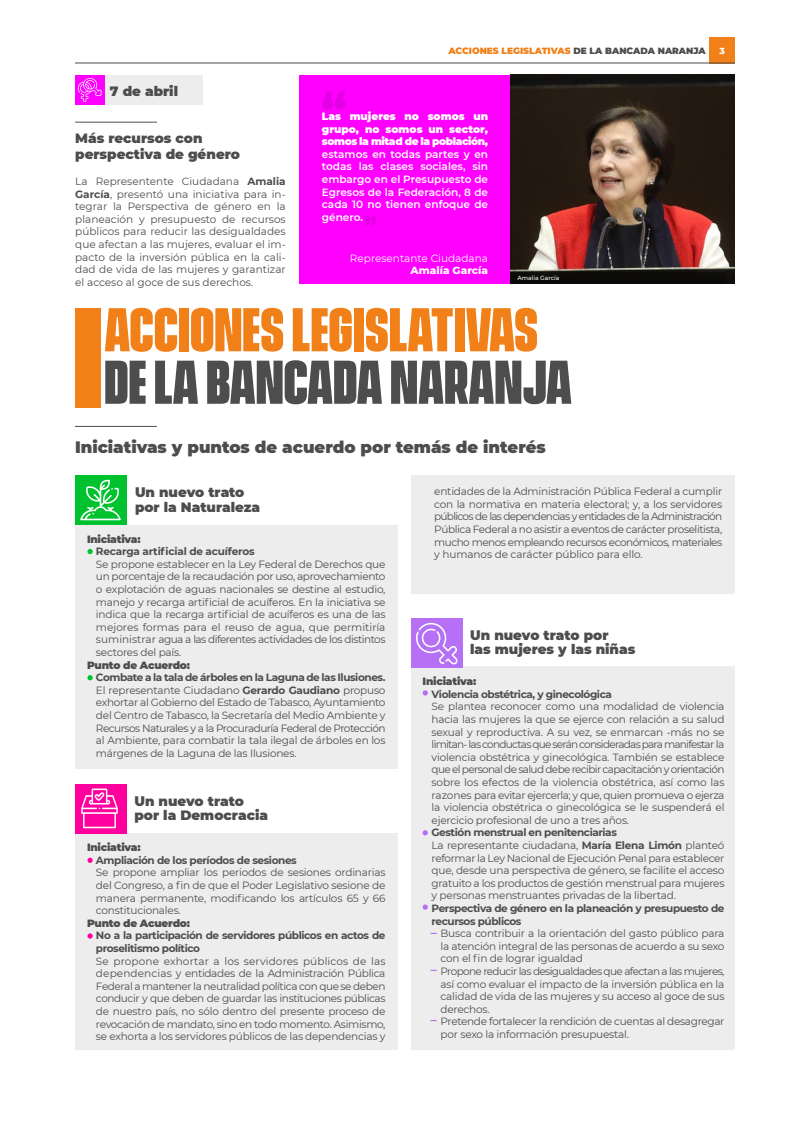
<style>
.page{position:relative;width:810px;height:1125px;background:#fff}
.page>*{position:absolute;margin:0;border:0;box-sizing:border-box;transform-origin:0 0}
.t1{font:700 56.25px "Vanguard CF Extra";color:#f08017}
.t2{font:700 56.25px "Vanguard CF Extra";color:#4d4d4d}
.t3{font:900 16.5px "Montserrat";color:#4d4d4d}
.t4{font:900 13.5px/14.2px "Montserrat";color:#4d4d4d}
.t5{font:10.5px/12.6px "Montserrat";letter-spacing:-.02em;color:#4d4d4d;text-align:justify}
.t6{font:700 10.5px/12.6px "Montserrat";letter-spacing:-.04em;color:#4d4d4d}
.t7{font:600 10.5px/12.6px "Montserrat";color:#fff;text-align:justify}
.t8{font:900 10.5px/12.6px "Montserrat";letter-spacing:-.01em;color:#fff;text-align:justify}
.t9{font:900 10.5px "Montserrat";letter-spacing:-.02em;color:#4d4d4d}
.t10{font:700 10.5px "Montserrat";letter-spacing:-.02em;color:#4d4d4d}
.t11{font:10.5px "Montserrat";color:#fff}
.t12{font:800 10.5px "Montserrat";color:#fff}
.t13{font:900 9px "Montserrat";color:#f08017}
.t14{font:800 9px "Montserrat";color:#fff}
.t15{font:500 6px "Montserrat";color:#fff}
.s1{color:#4d4d4d}
.s2{font-weight:700}
</style>
<div class="page">
<div style="left:710px;top:37px;width:25px;height:26px;background:#f08017"></div>
<hr style="left:75px;top:63px;width:660px;height:1px;background:#4d4d4d">
<div style="left:299px;top:75px;width:436px;height:209px;background:#f0f"></div>
<hr style="left:75px;top:122px;width:82px;height:1px;background:#4d4d4d">
<svg style="left:322px;top:91px;width:24px;height:19px"></svg>
<div style="left:103px;top:75px;width:99px;height:30px;background:#ededed"></div>
<div style="left:75px;top:75px;width:29px;height:30px;background:#f0f"></div>
<svg style="left:77px;top:78px;width:24px;height:24px"></svg>
<img style="left:510px;top:75px;width:225px;height:209px">
<div style="left:511px;top:272px;width:215px;height:11px;background:#0c0b09"></div>
<svg style="left:364px;top:216px;width:12px;height:10px"></svg>
<hr style="left:75px;top:426px;width:82px;height:1px;background:#4d4d4d">
<div style="left:75px;top:308px;width:25px;height:100px;background:#f08017"></div>
<div style="left:75px;top:525px;width:323px;height:244px;background:#ededed"></div>
<div style="left:75px;top:834px;width:323px;height:216px;background:#ededed"></div>
<div style="left:411px;top:475px;width:324px;height:119px;background:#ededed"></div>
<div style="left:411px;top:667px;width:324px;height:383px;background:#ededed"></div>
<div style="left:75px;top:475px;width:51px;height:50px;background:#00c22e"></div>
<div style="left:411px;top:618px;width:51px;height:49px;background:#b570f5"></div>
<svg style="left:87px;top:549px;width:6px;height:5px"></svg>
<svg style="left:87px;top:858px;width:6px;height:5px"></svg>
<svg style="left:423px;top:690px;width:5px;height:6px"></svg>
<svg style="left:87px;top:675px;width:6px;height:5px"></svg>
<svg style="left:87px;top:933px;width:6px;height:6px"></svg>
<svg style="left:423px;top:830px;width:5px;height:6px"></svg>
<svg style="left:423px;top:904px;width:5px;height:6px"></svg>
<svg style="left:416px;top:622px;width:42px;height:43px"></svg>
<div style="left:75px;top:784px;width:52px;height:50px;background:#ff009e"></div>
<svg style="left:81px;top:789px;width:37px;height:39px"></svg>
<svg style="left:80px;top:480px;width:41px;height:40px"></svg>
<p class="t4" style="left:110px;top:83px;width:70px">7 de abril</p>
<p class="t13" style="left:448px;top:44px;width:259px">ACCIONES LEGISLATIVAS <span class="s1">DE LA BANCADA NARANJA</span></p>
<p class="t14" style="left:720px;top:44px;width:7px">3</p>
<p class="t8" style="left:322px;top:109px;width:168px">Las mujeres no somos un grupo, no somos un sector, somos la mitad de la población,</p>
<p class="t7" style="left:322px;top:147px;width:168px">estamos en todas partes y en todas las clases sociales, sin embargo en el Presupuesto de Egresos de la Federación, 8 de cada 10 no tienen enfoque de género.</p>
<p class="t4" style="left:75px;top:129px;width:166px;line-height:16.2px">Más recursos con perspectiva de género</p>
<p class="t5" style="left:75px;top:175px;width:212px">La Representente Ciudadana <span class="s2">Amalia García</span>, presentó una iniciativa para in&shy;tegrar la Perspectiva de género en la planeación y presupuesto de recursos públicos para reducir las desigualdades que afectan a las mujeres, evaluar el im&shy;pacto de la inversión pública en la cali&shy;dad de vida de las mujeres y garantizar el acceso al goce de sus derechos.</p>
<p class="t11" style="left:350px;top:251px;width:140px">Representante Ciudadana</p>
<p class="t12" style="left:411px;top:262px;width:79px">Amalía García</p>
<p class="t15" style="left:517px;top:274px;width:44px">Amalia García</p>
<h1 class="t1" style="left:104px;top:297px;width:435px">ACCIONES LEGISLATIVAS</h1>
<h1 class="t2" style="left:104px;top:349px;width:469px">DE LA BANCADA NARANJA</h1>
<h2 class="t3" style="left:75px;top:435px;width:472px">Iniciativas y puntos de acuerdo por temás de interés</h2>
<p class="t4" style="left:135px;top:485px;width:127px">Un nuevo trato por la Naturaleza</p>
<p class="t5" style="left:434px;top:485px;width:290px">entidades de la Administración Pública Federal a cumplir con la normativa en materia electoral; y, a los servidores públicos de las dependencias y entidades de la Administración Pública Federal a no asistir a eventos de carácter proselitista, mucho menos empleando recursos económicos, materiales y humanos de carácter público para ello.</p>
<p class="t9" style="left:87px;top:531px;width:55px">Iniciativa:</p>
<p class="t10" style="left:96px;top:544px;width:160px">Recarga artificial de acuíferos</p>
<p class="t5" style="left:96px;top:557px;width:291px">Se propone establecer en la Ley Federal de Derechos que un porcentaje de la recaudación por uso, aprovechamiento o explotación de aguas nacionales se destine al estudio, manejo y recarga artificial de acuíferos. En la iniciativa se indica que la recarga artificial de acuíferos es una de las mejores formas para el reuso de agua, que permitiría suministrar agua a las diferentes actividades de los distintos sectores del país.</p>
<p class="t9" style="left:87px;top:657px;width:104px">Punto de Acuerdo:</p>
<p class="t5" style="left:96px;top:671px;width:291px"><span class="s2">Combate a la tala de árboles en la Laguna de las Ilusiones.<br></span>El representante Ciudadano <span class="s2">Gerardo Gaudiano</span> propuso exhortar al Gobierno del Estado de Tabasco, Ayuntamiento del Centro de Tabasco, la Secretaría del Medio Ambiente y Recursos Naturales y a la Procuraduría Federal de Protección al Ambiente, para combatir la tala ilegal de árboles en los márgenes de la Laguna de las Ilusiones.</p>
<p class="t4" style="left:470px;top:627px;width:167px">Un nuevo trato por<br>las mujeres y las niñas</p>
<p class="t9" style="left:423px;top:674px;width:55px">Iniciativa:</p>
<p class="t6" style="left:432px;top:687px;width:182px">Violencia obstétrica, y ginecológica</p>
<p class="t5" style="left:432px;top:700px;width:294px">Se plantea reconocer como una modalidad de violencia hacia las mujeres la que se ejerce con relación a su salud sexual y reproductiva. A su vez, se enmarcan -más no se limitan- las conductas que serán consideradas para manifestar la violencia obstétrica y ginecológica. También se establece que el personal de salud debe recibir capacitación y orientación sobre los efectos de la violencia obstétrica, así como las razones para evitar ejercerla; y que, quien promueva o ejerza la violencia obstétrica o ginecológica se le suspenderá el ejercicio profesional de uno a tres años.</p>
<p class="t5" style="left:432px;top:826px;width:294px;text-align:left"><span class="s2">Gestión menstrual en penitenciarias<br></span>La representante ciudadana, <span class="s2">María Elena Limón</span> planteó reformar la Ley Nacional de Ejecución Penal para establecer que, desde una perspectiva de género, se facilite el acceso gratuito a los productos de gestión menstrual para mujeres y personas menstruantes privadas de la libertad.</p>
<p class="t6" style="left:432px;top:901px;width:294px">Perspectiva de género en la planeación y presupuesto de recursos públicos</p>
<p class="t5" style="left:441px;top:927px;width:285px;text-align:left">Busca contribuir a la orientación del gasto público para la atención integral de las personas de acuerdo a su sexo con el fin de lograr igualdad<br>Propone reducir las desigualdades que afectan a las mujeres, así como evaluar el impacto de la inversión pública en la calidad de vida de las mujeres y su acceso al goce de sus derechos.<br>Pretende fortalecer la rendición de cuentas al desagregar por sexo la información presupuestal.</p>
<p class="t4" style="left:134px;top:793px;width:135px">Un nuevo trato por la Democracia</p>
<p class="t9" style="left:87px;top:840px;width:55px">Iniciativa:</p>
<p class="t6" style="left:96px;top:853px;width:202px">Ampliación de los períodos de sesiones</p>
<p class="t5" style="left:96px;top:866px;width:291px">Se propone ampliar los periodos de sesiones ordinarias del Congreso, a fin de que el Poder Legislativo sesione de manera permanente, modificando los artículos 65 y 66 constitucionales.</p>
<p class="t9" style="left:87px;top:915px;width:104px">Punto de Acuerdo:</p>
<p class="t6" style="left:96px;top:929px;width:291px">No a la participación de servidores públicos en actos de proselitismo político</p>
<p class="t5" style="left:96px;top:954px;width:291px">Se propone exhortar a los servidores públicos de las dependencias y entidades de la Administración Pública Federal a mantener la neutralidad política con que se deben conducir y que deben de guardar las instituciones públicas de nuestro país, no sólo dentro del presente proceso de revocación de mandato, sino en todo momento. Asimismo, se exhorta a los servidores públicos de las dependencias y</p>
</div>
